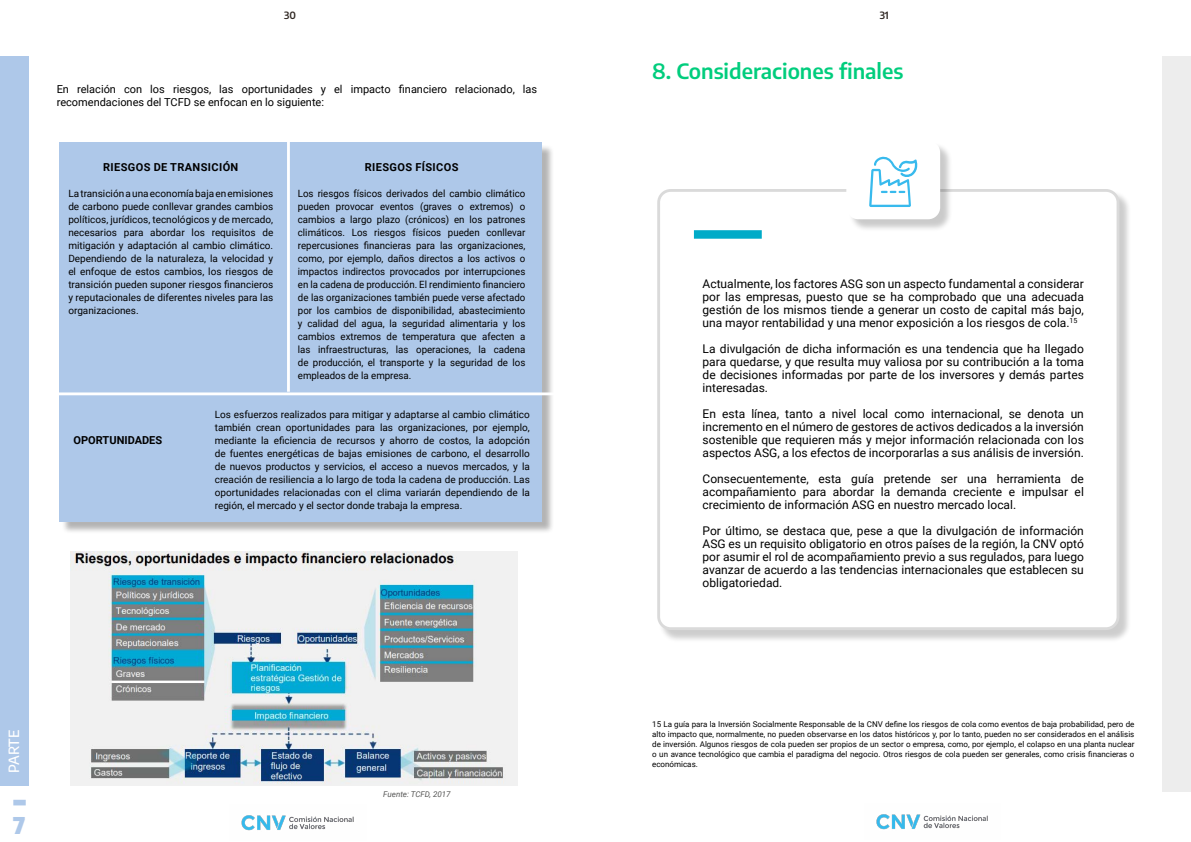
<style>
.page{position:relative;width:1191px;height:842px;background:#fff}
.page>*{position:absolute;margin:0;border:0;box-sizing:border-box;transform-origin:0 0}
.t1{font:900 23px "Encode Sans";color:#aec8e9}
.t2{font:600 21px "Encode Sans";color:#00cd7d}
.t3{font:500 14px "Encode Sans";letter-spacing:-.03em;color:#fff}
.t4{font:12px/13px "Roboto";color:#000;text-align:justify}
.t5{font:11px/13px "Roboto";color:#000}
.t6{font:700 11px "Roboto";letter-spacing:.035em;color:#000}
.t7{font:700 11px "Roboto";color:#000}
.t8{font:10px/13px "Roboto";color:#000;text-align:justify}
.t9{font:600 10px "Encode Sans";color:#2f2722}
.t10{font:8px/10px "Roboto";color:#000;text-align:justify}
.t11{font:italic 8px "Roboto";color:#575756}
</style>
<div class="page">
<img style="left:241px;top:815px;width:113px;height:16px">
<img style="left:876px;top:814px;width:112px;height:16px">
<div style="left:658px;top:191px;width:473px;height:451px;background:#000;opacity:.2"></div>
<div style="left:658px;top:190px;width:460px;height:439px;background:#fff;border-radius:12px"></div>
<div style="left:657px;top:189px;width:462px;height:441px;border:3px solid #dadada;border-radius:12px"></div>
<img style="left:70px;top:551px;width:447px;height:234px">
<div style="left:61px;top:144px;width:493px;height:390px;background:#000;opacity:.3"></div>
<div style="left:60px;top:143px;width:482px;height:379px;background:#aec8e9"></div>
<hr style="left:57px;top:392px;width:498px;height:3px;background:#fff">
<hr style="left:287px;top:117px;width:3px;height:275px;background:#fff">
<div style="left:847px;top:142px;width:105px;height:90px;background:#000;opacity:.21"></div>
<div style="left:846px;top:141px;width:94px;height:78px;background:#fff;border-radius:12px"></div>
<svg style="left:869px;top:156px;width:49px;height:51px"></svg>
<div style="left:694px;top:230px;width:67px;height:9px;background:#00abc8"></div>
<div style="left:0;top:57px;width:29px;height:729px;background:#aec8e9"></div>
<div style="left:13px;top:800px;width:13px;height:5px;background:#aec8e9"></div>
<div style="left:1162px;top:57px;width:29px;height:735px;background:#ededed"></div>
<p class="t9" style="left:284px;top:9px;width:13px">30</p>
<p class="t9" style="left:879px;top:9px;width:11px">31</p>
<p class="t5" style="left:57px;top:82px;width:482px">En relación con los riesgos, las oportunidades y el impacto financiero relacionado, las recomendaciones del TCFD se enfocan en lo siguiente:</p>
<p class="t6" style="left:103px;top:159px;width:137px">RIESGOS DE TRANSICIÓN</p>
<p class="t8" style="left:68px;top:186px;width:206px">La transición a una economía baja en emisiones de carbono puede conllevar grandes cambios políticos, jurídicos, tecnológicos y de mercado, necesarios para abordar los requisitos de mitigación y adaptación al cambio climático.<br>Dependiendo de la naturaleza, la velocidad y el enfoque de estos cambios, los riesgos de transición pueden suponer riesgos financieros y reputacionales de diferentes niveles para las organizaciones.</p>
<p class="t6" style="left:365px;top:159px;width:95px">RIESGOS FÍSICOS</p>
<p class="t8" style="left:298px;top:186px;width:229px">Los riesgos físicos derivados del cambio climático pueden provocar eventos (graves o extremos) o cambios a largo plazo (crónicos) en los patrones climáticos. Los riesgos físicos pueden conllevar repercusiones financieras para las organizaciones, como, por ejemplo, daños directos a los activos o impactos indirectos provocados por interrupciones en la cadena de producción. El rendimiento financiero de las organizaciones también puede verse afectado por los cambios de disponibilidad, abastecimiento y calidad del agua, la seguridad alimentaria y los cambios extremos de temperatura que afecten a las infraestructuras, las operaciones, la cadena de producción, el transporte y la seguridad de los empleados de la empresa.</p>
<p class="t7" style="left:74px;top:432px;width:90px">OPORTUNIDADES</p>
<p class="t8" style="left:215px;top:407px;width:317px">Los esfuerzos realizados para mitigar y adaptarse al cambio climático también crean oportunidades para las organizaciones, por ejemplo, mediante la eficiencia de recursos y ahorro de costos, la adopción de fuentes energéticas de bajas emisiones de carbono, el desarrollo de nuevos productos y servicios, el acceso a nuevos mercados, y la creación de resiliencia a lo largo de toda la cadena de producción. Las oportunidades relacionadas con el clima variarán dependiendo de la región, el mercado y el sector donde trabaja la empresa.</p>
<h2 class="t2" style="left:652px;top:57px;width:253px">8. Consideraciones finales</h2>
<p class="t4" style="left:702px;top:276px;width:383px">Actualmente, los factores ASG son un aspecto fundamental a considerar por las empresas, puesto que se ha comprobado que una adecuada gestión de los mismos tiende a generar un costo de capital más bajo, una mayor rentabilidad y una menor exposición a los riesgos de cola.<sup>15</sup></p>
<p class="t4" style="left:702px;top:341px;width:383px">La divulgación de dicha información es una tendencia que ha llegado para quedarse, y que resulta muy valiosa por su contribución a la toma de decisiones informadas por parte de los inversores y demás partes interesadas.</p>
<p class="t4" style="left:702px;top:406px;width:383px">En esta línea, tanto a nivel local como internacional, se denota un incremento en el número de gestores de activos dedicados a la inversión sostenible que requieren más y mejor información relacionada con los aspectos ASG, a los efectos de incorporarlas a sus análisis de inversión.</p>
<p class="t4" style="left:702px;top:471px;width:383px">Consecuentemente, esta guía pretende ser una herramienta de acompañamiento para abordar la demanda creciente e impulsar el crecimiento de información ASG en nuestro mercado local.</p>
<p class="t4" style="left:702px;top:523px;width:383px">Por último, se destaca que, pese a que la divulgación de información ASG es un requisito obligatorio en otros países de la región, la CNV optó por asumir el rol de acompañamiento previo a sus regulados, para luego avanzar de acuerdo a las tendencias internacionales que establecen su obligatoriedad.</p>
<h3 class="t3" style="left:4px;top:773px;width:44px;rotate:-90deg">PARTE</h3>
<h1 class="t1" style="left:13px;top:809px;width:14px">7</h1>
<p class="t11" style="left:383px;top:789px;width:69px">Fuente: TCFD, 2017</p>
<p class="t10" style="left:652px;top:719px;width:484px">15 La guía para la Inversión Socialmente Responsable de la CNV define los riesgos de cola como eventos de baja probabilidad, pero de alto impacto que, normalmente, no pueden observarse en los datos históricos y, por lo tanto, pueden no ser considerados en el análisis de inversión. Algunos riesgos de cola pueden ser propios de un sector o empresa, como, por ejemplo, el colapso en una planta nuclear o un avance tecnológico que cambia el paradigma del negocio. Otros riesgos de cola pueden ser generales, como crisis financieras o económicas.</p>
</div>
